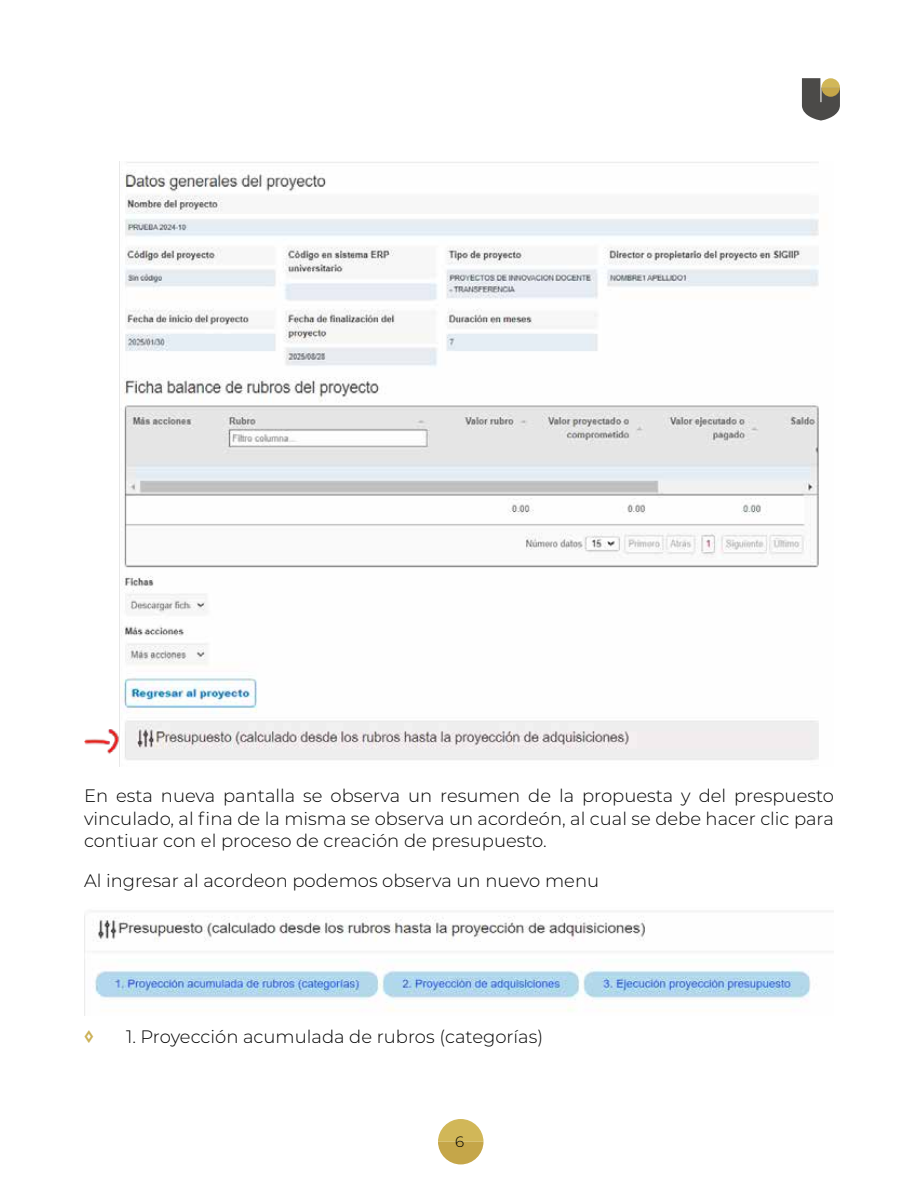
<style>
.page{position:relative;width:918px;height:1188px;background:#fff}
.page>*{position:absolute;margin:0;border:0;box-sizing:border-box;transform-origin:0 0}
.t1{font:800 19.5px "Montserrat";color:#ccb258}
.t2{font:300 18px/22.5px "Montserrat";color:#000;text-align:justify}
.t3{font:300 15px "Montserrat";color:#000}
</style>
<div class="page">
<svg style="left:438px;top:1119px;width:45px;height:45px"></svg>
<svg style="left:802px;top:78px;width:38px;height:43px;background:#7a7464"></svg>
<img style="left:85px;top:162px;width:734px;height:605px">
<img style="left:84px;top:911px;width:750px;height:104px">
<p class="t2" style="left:84px;top:784px;width:752px">En esta nueva pantalla se observa un resumen de la propuesta y del prespuesto vinculado, al fina de la misma se observa un acordeón, al cual se debe hacer clic para contiuar con el proceso de creación de presupuesto.</p>
<p class="t2" style="left:84px;top:868px;width:517px">Al ingresar al acordeon podemos observa un nuevo menu</p>
<p class="t1" style="left:84px;top:1022px;width:11px">◊</p>
<p class="t2" style="left:126px;top:1025px;width:419px">1. Proyección acumulada de rubros (categorías)</p>
<p class="t3" style="left:455px;top:1132px;width:11px">6</p>
</div>
